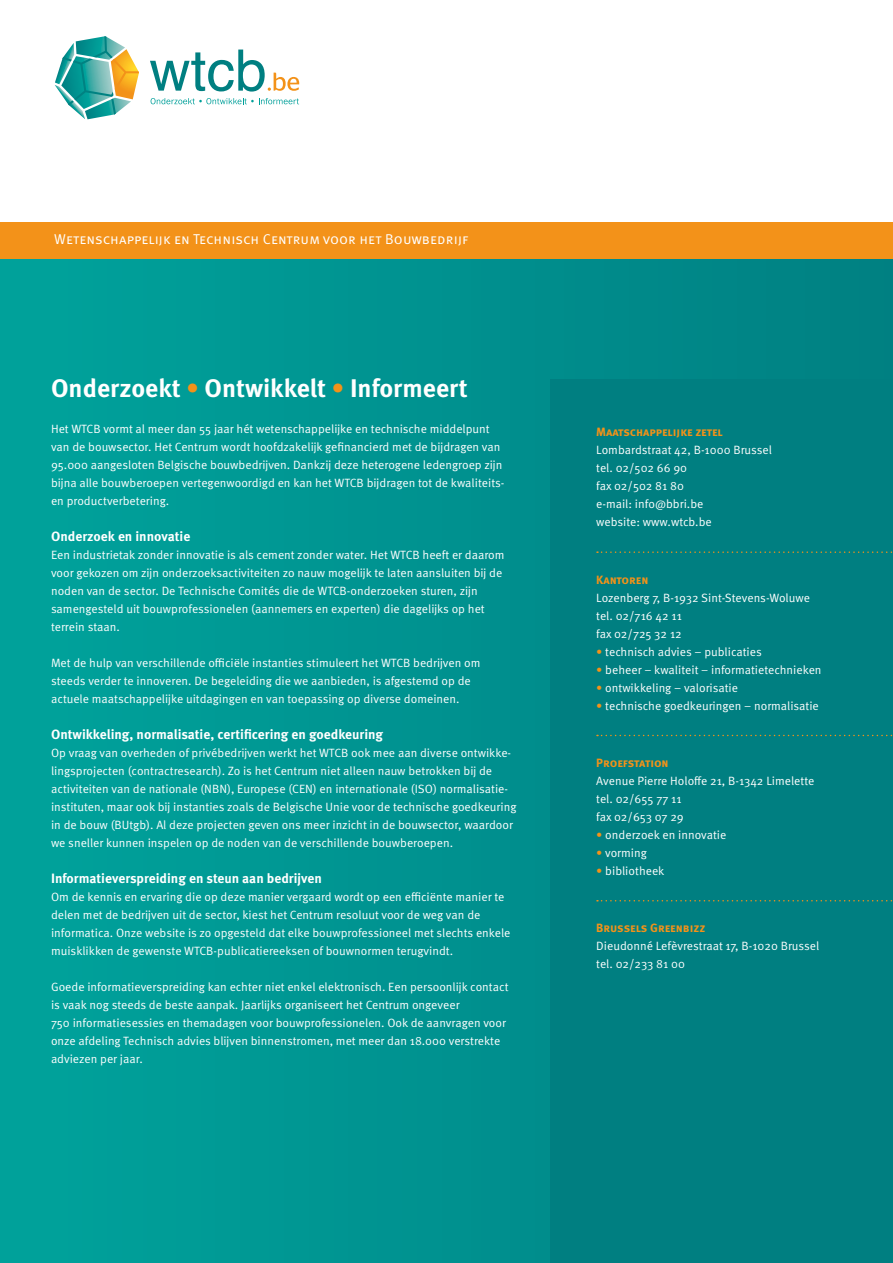
<style>
.page{position:relative;width:893px;height:1263px;background:#fff}
.page>*{position:absolute;margin:0;border:0;box-sizing:border-box;transform-origin:0 0}
.t1{font:700 25.5px "Meta Pro";color:#fff}
.t2{font:14.25px "Meta Pro";letter-spacing:.01em;color:#fff}
.t3{font:700 13.5px "Meta Pro";color:#fff}
.t4{font:12px/18px "Meta Pro";color:#fff}
.t5{font:700 12px "Meta Pro";color:#f39219}
.s1{color:#f39219}
</style>
<div class="page">
<div style="left:0;top:248px;width:893px;height:1015px;background:linear-gradient(to right,#00a39c,#008082)"></div>
<div style="left:551px;top:380px;width:342px;height:883px;background:#007f81"></div>
<div style="left:0;top:222px;width:893px;height:37px;background:#f39219"></div>
<svg style="left:597px;top:551px;width:296px;height:2px"></svg>
<svg style="left:597px;top:735px;width:296px;height:1px"></svg>
<svg style="left:597px;top:900px;width:296px;height:1px"></svg>
<svg style="left:55px;top:36px;width:84px;height:83px"></svg>
<svg style="left:150px;top:50px;width:149px;height:42px"></svg>
<svg style="left:151px;top:98px;width:148px;height:6px"></svg>
<p class="t2" style="left:54px;top:230px;width:416px">Wetenschappelijk en Technisch Centrum voor het Bouwbedrijf</p>
<h1 class="t1" style="left:51px;top:372px;width:418px">Onderzoekt <span class="s1">•</span> Ontwikkelt <span class="s1">•</span> Informeert</h1>
<p class="t4" style="left:51px;top:421px;width:455px">Het WTCB vormt al meer dan 55 jaar hét wetenschappelijke en technische middelpunt van de bouwsector. Het Centrum wordt hoofdzakelijk gefinancierd met de bijdragen van 95.000 aangesloten Belgische bouwbedrijven. Dankzij deze heterogene ledengroep zijn bijna alle bouwberoepen vertegenwoordigd en kan het WTCB bijdragen tot de kwaliteits&shy;en productverbetering.</p>
<p class="t3" style="left:51px;top:528px;width:141px">Onderzoek en innovatie</p>
<p class="t4" style="left:51px;top:547px;width:455px">Een industrietak zonder innovatie is als cement zonder water. Het WTCB heeft er daarom voor gekozen om zijn onderzoeksactiviteiten zo nauw mogelijk te laten aansluiten bij de noden van de sector. De Technische Comités die de WTCB-onderzoeken sturen, zijn samengesteld uit bouwprofessionelen (aannemers en experten) die dagelijks op het terrein staan.</p>
<p class="t4" style="left:51px;top:655px;width:431px">Met de hulp van verschillende officiële instanties stimuleert het WTCB bedrijven om steeds verder te innoveren. De begeleiding die we aanbieden, is afgestemd op de actuele maatschappelijke uitdagingen en van toepassing op diverse domeinen.</p>
<p class="t3" style="left:51px;top:726px;width:334px">Ontwikkeling, normalisatie, certificering en goedkeuring</p>
<p class="t4" style="left:51px;top:745px;width:467px">Op vraag van overheden of privébedrijven werkt het WTCB ook mee aan diverse ontwikke&shy;lingsprojecten (contractresearch). Zo is het Centrum niet alleen nauw betrokken bij de activiteiten van de nationale (NBN), Europese (CEN) en internationale (ISO) normalisatie&shy;instituten, maar ook bij instanties zoals de Belgische Unie voor de technische goedkeuring in de bouw (BUtgb). Al deze projecten geven ons meer inzicht in de bouwsector, waardoor we sneller kunnen inspelen op de noden van de verschillende bouwberoepen.</p>
<p class="t3" style="left:51px;top:870px;width:272px">Informatieverspreiding en steun aan bedrijven</p>
<p class="t4" style="left:51px;top:889px;width:461px">Om de kennis en ervaring die op deze manier vergaard wordt op een efficiënte manier te delen met de bedrijven uit de sector, kiest het Centrum resoluut voor de weg van de informatica. Onze website is zo opgesteld dat elke bouwprofessioneel met slechts enkele muisklikken de gewenste WTCB-publicatiereeksen of bouwnormen terugvindt.</p>
<p class="t4" style="left:51px;top:979px;width:459px">Goede informatieverspreiding kan echter niet enkel elektronisch. Een persoonlijk contact is vaak nog steeds de beste aanpak. Jaarlijks organiseert het Centrum ongeveer<br>750 informatiesessies en themadagen voor bouwprofessionelen. Ook de aanvragen voor onze afdeling Technisch advies blijven binnenstromen, met meer dan 18.000 verstrekte adviezen per jaar.</p>
<p class="t5" style="left:596px;top:425px;width:128px">Maatschappelijke zetel</p>
<p class="t4" style="left:596px;top:442px;width:177px">Lombardstraat 42, B-1000 Brussel tel. 02/502 66 90<br>fax 02/502 81 80<br>e-mail: info@bbri.be<br>website: www.wtcb.be</p>
<p class="t5" style="left:596px;top:572px;width:54px">Kantoren</p>
<p class="t4" style="left:596px;top:589px;width:215px">Lozenberg 7, B-1932 Sint-Stevens-Woluwe tel. 02/716 42 11<br>fax 02/725 32 12</p>
<p class="t4" style="left:596px;top:643px;width:167px"><span class="s1">•</span> technisch advies – publicaties</p>
<p class="t4" style="left:596px;top:661px;width:227px"><span class="s1">•</span> beheer – kwaliteit – informatietechnieken</p>
<p class="t4" style="left:596px;top:679px;width:143px"><span class="s1">•</span> ontwikkeling – valorisatie</p>
<p class="t4" style="left:596px;top:697px;width:224px"><span class="s1">•</span> technische goedkeuringen – normalisatie</p>
<p class="t5" style="left:596px;top:755px;width:74px">Proefstation</p>
<p class="t4" style="left:596px;top:772px;width:220px">Avenue Pierre Holoffe 21, B-1342 Limelette tel. 02/655 77 11<br>fax 02/653 07 29</p>
<p class="t4" style="left:596px;top:826px;width:132px"><span class="s1">•</span> onderzoek en innovatie</p>
<p class="t4" style="left:596px;top:844px;width:52px"><span class="s1">•</span> vorming</p>
<p class="t4" style="left:596px;top:862px;width:70px"><span class="s1">•</span> bibliotheek</p>
<p class="t5" style="left:596px;top:920px;width:111px">Brussels Greenbizz</p>
<p class="t4" style="left:596px;top:937px;width:225px">Dieudonné Lefèvrestraat 17, B-1020 Brussel tel. 02/233 81 00</p>
</div>
